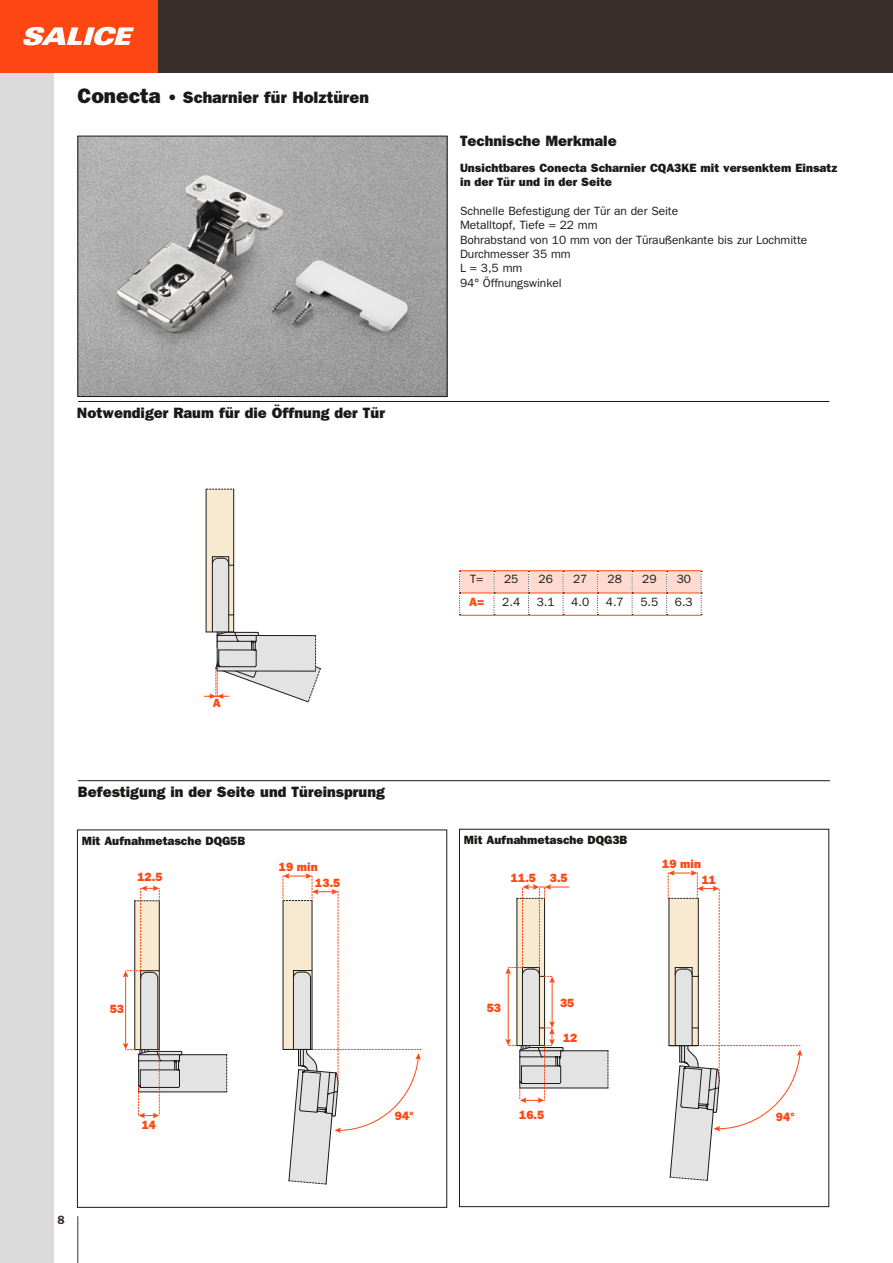
<style>
.page{position:relative;width:893px;height:1263px;background:#fff}
.page>*{position:absolute;margin:0;border:0;box-sizing:border-box;transform-origin:0 0}
.t1{font:16.5px "ITC Franklin Gothic Std Hvy";color:#1a1a18}
.t2{font:15px "ITC Franklin Gothic Std Hvy";color:#1a1a18}
.t3{font:12px/14.4px "ITC Franklin Gothic Std";letter-spacing:-.005em;color:#1a1a18}
.t4{font:12px/14.4px "ITC Franklin Gothic Std Hvy";color:#1a1a18}
.t5{font:12px "ITC Franklin Gothic Std Hvy";color:#ff4713}
.t6{font:600 12px "ITC Franklin Gothic Std";color:#392f2d}
.s1{font-size:21px}
</style>
<div class="page">
<div style="left:0;top:0;width:54px;height:1263px;background:#dadada"></div>
<div style="left:0;top:0;width:893px;height:72px;background:#392f2d"></div>
<div style="left:0;top:0;width:157px;height:72px;background:#ff4713"></div>
<svg style="left:23px;top:27px;width:111px;height:18px"></svg>
<svg style="left:505px;top:884px;width:104px;height:219px"></svg>
<svg style="left:668px;top:870px;width:134px;height:311px"></svg>
<div style="left:459px;top:829px;width:370px;height:378px;border:1px solid #1a1a18"></div>
<img style="left:79px;top:138px;width:366px;height:257px">
<div style="left:77px;top:136px;width:370px;height:261px;border:1px solid #1a1a18"></div>
<svg style="left:123px;top:885px;width:104px;height:233px"></svg>
<div style="left:77px;top:829px;width:370px;height:379px;border:1px solid #1a1a18"></div>
<hr style="left:459px;top:570px;width:35px;height:1px;background:#ff4713">
<hr style="left:494px;top:570px;width:35px;height:1px;background:#ff4713">
<hr style="left:529px;top:570px;width:34px;height:1px;background:#ff4713">
<hr style="left:563px;top:570px;width:35px;height:1px;background:#ff4713">
<hr style="left:598px;top:570px;width:34px;height:1px;background:#ff4713">
<hr style="left:632px;top:570px;width:35px;height:1px;background:#ff4713">
<hr style="left:667px;top:570px;width:34px;height:1px;background:#ff4713">
<hr style="left:459px;top:615px;width:35px;height:1px;background:#ff4713">
<hr style="left:494px;top:615px;width:35px;height:1px;background:#ff4713">
<hr style="left:529px;top:615px;width:34px;height:1px;background:#ff4713">
<hr style="left:563px;top:615px;width:35px;height:1px;background:#ff4713">
<hr style="left:598px;top:615px;width:34px;height:1px;background:#ff4713">
<hr style="left:632px;top:615px;width:35px;height:1px;background:#ff4713">
<hr style="left:667px;top:615px;width:34px;height:1px;background:#ff4713">
<svg style="left:459px;top:571px;width:243px;height:44px"></svg>
<hr style="left:78px;top:780px;width:752px;height:1px;background:#1a1a18">
<hr style="left:78px;top:401px;width:751px;height:1px;background:#1a1a18">
<svg style="left:204px;top:489px;width:117px;height:214px"></svg>
<hr style="left:78px;top:1216px;width:1px;height:47px;background:#392f2d">
<svg style="left:283px;top:873px;width:138px;height:312px"></svg>
<h1 class="t1" style="left:77px;top:88px;width:293px"><span class="s1">Conecta</span> • Scharnier für Holztüren</h1>
<p class="t2" style="left:77px;top:404px;width:310px">Notwendiger Raum für die Öffnung der Tür</p>
<p class="t2" style="left:460px;top:132px;width:158px">Technische Merkmale</p>
<p class="t4" style="left:460px;top:160px;width:379px">Unsichtbares Conecta Scharnier CQA3KE mit versenktem Einsatz in der Tür und in der Seite</p>
<p class="t3" style="left:460px;top:204px;width:349px">Schnelle Befestigung der Tür an der Seite<br>Metalltopf, Tiefe = 22 mm<br>Bohrabstand von 10 mm von der Türaußenkante bis zur Lochmitte<br>Durchmesser 35 mm<br>L = 3,5 mm<br>94° Öffnungswinkel</p>
<p class="t5" style="left:213px;top:696px;width:9px">A</p>
<p class="t2" style="left:78px;top:783px;width:309px">Befestigung in der Seite und Türeinsprung</p>
<p class="t3" style="left:470px;top:572px;width:15px">T=</p>
<p class="t3" style="left:504px;top:572px;width:16px">25</p>
<p class="t3" style="left:539px;top:572px;width:16px">26</p>
<p class="t3" style="left:573px;top:572px;width:16px">27</p>
<p class="t3" style="left:608px;top:572px;width:16px">28</p>
<p class="t3" style="left:642px;top:572px;width:16px">29</p>
<p class="t3" style="left:677px;top:572px;width:16px">30</p>
<p class="t5" style="left:469px;top:594px;width:17px">A=</p>
<p class="t3" style="left:502px;top:594px;width:19px">2.4</p>
<p class="t3" style="left:537px;top:594px;width:19px">3.1</p>
<p class="t3" style="left:571px;top:594px;width:19px">4.0</p>
<p class="t3" style="left:606px;top:594px;width:19px">4.7</p>
<p class="t3" style="left:640px;top:594px;width:19px">5.5</p>
<p class="t3" style="left:675px;top:594px;width:19px">6.3</p>
<p class="t4" style="left:82px;top:833px;width:165px">Mit Aufnahmetasche DQG5B</p>
<p class="t4" style="left:464px;top:832px;width:165px">Mit Aufnahmetasche DQG3B</p>
<p class="t5" style="left:137px;top:870px;width:27px">12.5</p>
<p class="t5" style="left:279px;top:860px;width:40px">19 min</p>
<p class="t5" style="left:315px;top:876px;width:27px">13.5</p>
<p class="t5" style="left:662px;top:857px;width:40px">19 min</p>
<p class="t5" style="left:511px;top:871px;width:58px">11.5 3.5</p>
<p class="t5" style="left:702px;top:872px;width:16px">11</p>
<p class="t6" style="left:57px;top:1213px;width:9px">8</p>
<p class="t5" style="left:110px;top:1002px;width:16px">53</p>
<p class="t5" style="left:142px;top:1118px;width:16px">14</p>
<p class="t5" style="left:487px;top:1001px;width:16px">53</p>
<p class="t5" style="left:560px;top:995px;width:16px">35</p>
<p class="t5" style="left:563px;top:1031px;width:16px">12</p>
<p class="t5" style="left:519px;top:1108px;width:27px">16.5</p>
<p class="t5" style="left:776px;top:1110px;width:21px">94°</p>
</div>
